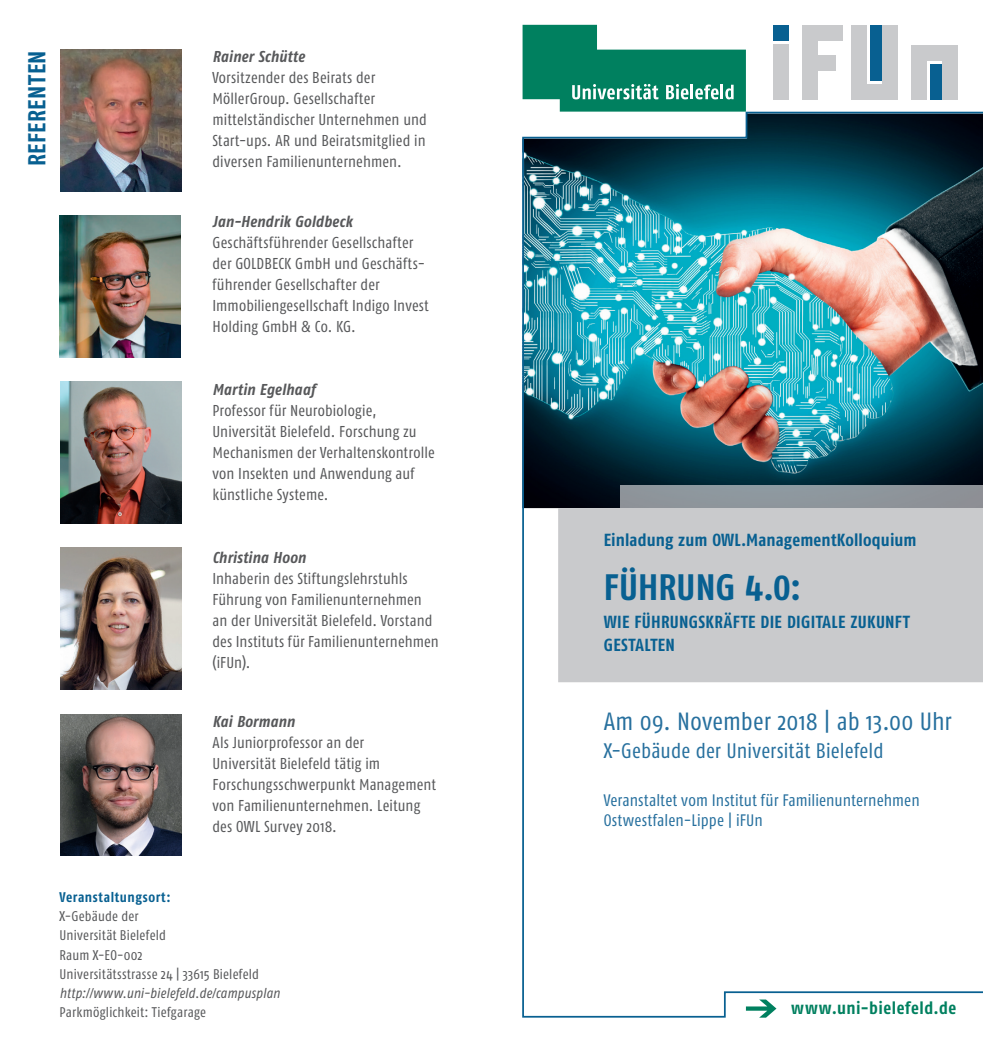
<style>
.page{position:relative;width:983px;height:1042px;background:#fff}
.page>*{position:absolute;margin:0;border:0;box-sizing:border-box;transform-origin:0 0}
.t1{font:700 condensed 36.75px "Fago Pro";letter-spacing:.005em;color:#086091}
.t2{font:condensed 24.85px "Fago Pro";letter-spacing:.005em;color:#27709e}
.t3{font:700 condensed 24.5px "Fago Pro";letter-spacing:.015em;color:#086091}
.t4{font:condensed 21px "Fago Pro";letter-spacing:.005em;color:#27709e}
.t5{font:700 condensed 17.5px/22.8px "Fago Pro";letter-spacing:.01em;color:#086091}
.t6{font:700 condensed 17.5px "Fago Pro";letter-spacing:.03em;color:#00805f}
.t7{font:condensed 16.62px/19.9px "Fago Pro";letter-spacing:.005em;color:#27709e}
.t8{font:condensed 15.75px/21px "Fago Pro";letter-spacing:.01em;color:#57585a}
.t9{font:italic 700 condensed 15.75px "Fago Pro";letter-spacing:.01em;color:#57585a}
.t10{font:condensed 14px/19.2px "Fago Pro";letter-spacing:.015em;color:#57585a}
.t11{font:italic condensed 14px "Fago Pro";letter-spacing:.015em;color:#57585a}
.t12{font:700 condensed 14px "Fago Pro";letter-spacing:.04em;color:#086091}
</style>
<div class="page">
<img style="left:60px;top:50px;width:121px;height:141px">
<svg style="left:522px;top:25px;width:223px;height:86px"></svg>
<svg style="left:522px;top:111px;width:460px;height:907px"></svg>
<div style="left:558px;top:508px;width:424px;height:174px;background:#c9cacc"></div>
<div style="left:620px;top:485px;width:362px;height:23px;background:#8e959c"></div>
<div style="left:620px;top:508px;width:362px;height:10px;background:#c9cacc"></div>
<svg style="left:745px;top:999px;width:31px;height:18px"></svg>
<div style="left:930px;top:64px;width:15px;height:36px;background:#086091"></div>
<div style="left:773px;top:25px;width:15px;height:16px;background:#086091"></div>
<div style="left:870px;top:25px;width:12px;height:56px;background:#086091"></div>
<div style="left:773px;top:45px;width:15px;height:55px;background:#c9cacc"></div>
<div style="left:802px;top:25px;width:15px;height:75px;background:#c9cacc"></div>
<div style="left:803px;top:25px;width:39px;height:16px;background:#c9cacc"></div>
<div style="left:809px;top:55px;width:26px;height:16px;background:#c9cacc"></div>
<div style="left:882px;top:25px;width:15px;height:75px;background:#c9cacc"></div>
<div style="left:851px;top:25px;width:15px;height:75px;background:#c9cacc"></div>
<div style="left:911px;top:45px;width:15px;height:55px;background:#c9cacc"></div>
<div style="left:942px;top:45px;width:15px;height:55px;background:#c9cacc"></div>
<div style="left:919px;top:45px;width:24px;height:16px;background:#c9cacc"></div>
<div style="left:864px;top:84px;width:24px;height:16px;background:#c9cacc"></div>
<img style="left:60px;top:216px;width:120px;height:142px">
<img style="left:60px;top:382px;width:121px;height:142px">
<img style="left:60px;top:548px;width:121px;height:142px">
<img style="left:60px;top:714px;width:121px;height:142px">
<h3 class="t3" style="left:22px;top:166px;width:117px;rotate:-90deg">REFERENTEN</h3>
<p class="t9" style="left:212px;top:47px;width:94px">Rainer Schütte</p>
<p class="t8" style="left:212px;top:67px;width:216px">Vorsitzender des Beirats der MöllerGroup. Gesellschafter mittelständischer Unternehmen und Start-ups. AR und Beiratsmitglied in diversen Familienunternehmen.</p>
<p class="t9" style="left:212px;top:212px;width:141px">Jan-Hendrik Goldbeck</p>
<p class="t8" style="left:212px;top:232px;width:218px">Geschäftsführender Gesellschafter der GOLDBECK GmbH und Geschäfts&shy;führender Gesellschafter der<br>Immobiliengesellschaft Indigo Invest<br>Holding GmbH &amp; Co. KG.</p>
<p class="t9" style="left:212px;top:380px;width:104px">Martin Egelhaaf</p>
<p class="t8" style="left:212px;top:400px;width:224px">Professor für Neurobiologie,<br>Universität Bielefeld. Forschung zu<br>Mechanismen der Verhaltenskontrolle von Insekten und Anwendung auf künstliche Systeme.</p>
<p class="t9" style="left:212px;top:548px;width:95px">Christina Hoon</p>
<p class="t8" style="left:212px;top:568px;width:228px">Inhaberin des Stiftungslehrstuhls<br>Führung von Familienunternehmen an der Universität Bielefeld. Vorstand des Instituts für Familienunternehmen (iFUn).</p>
<p class="t9" style="left:212px;top:712px;width:84px">Kai Bormann</p>
<p class="t8" style="left:212px;top:732px;width:225px">Als Juniorprofessor an der<br>Universität Bielefeld tätig im<br>Forschungsschwerpunkt Management von Familienunternehmen. Leitung des OWL Survey 2018.</p>
<p class="t12" style="left:60px;top:888px;width:112px">Veranstaltungsort:</p>
<p class="t10" style="left:60px;top:906px;width:201px">X-Gebäude der<br>Universität Bielefeld<br>Raum X-EO-002<br>Universitätsstrasse 24 | 33615 Bielefeld</p>
<p class="t11" style="left:60px;top:985px;width:222px">http://www.uni-bielefeld.de/campusplan</p>
<p class="t10" style="left:60px;top:1003px;width:148px">Parkmöglichkeit: Tiefgarage</p>
<p class="t5" style="left:603px;top:528px;width:314px">Einladung zum OWL.ManagementKolloquium</p>
<h1 class="t1" style="left:603px;top:565px;width:199px">FÜHRUNG 4.0:</h1>
<p class="t5" style="left:603px;top:611px;width:307px">WIE FÜHRUNGSKRÄFTE DIE DIGITALE ZUKUNFT<br>GESTALTEN</p>
<h2 class="t2" style="left:603px;top:707px;width:349px">Am 09. November 2018 | ab 13.00 Uhr</h2>
<h3 class="t4" style="left:603px;top:738px;width:281px">X-Gebäude der Universität Bielefeld</h3>
<p class="t7" style="left:603px;top:790px;width:317px">Veranstaltet vom Institut für Familienunternehmen<br>Ostwestfalen-Lippe | iFUn</p>
<p class="t6" style="left:791px;top:997px;width:166px">www.uni-bielefeld.de</p>
</div>
